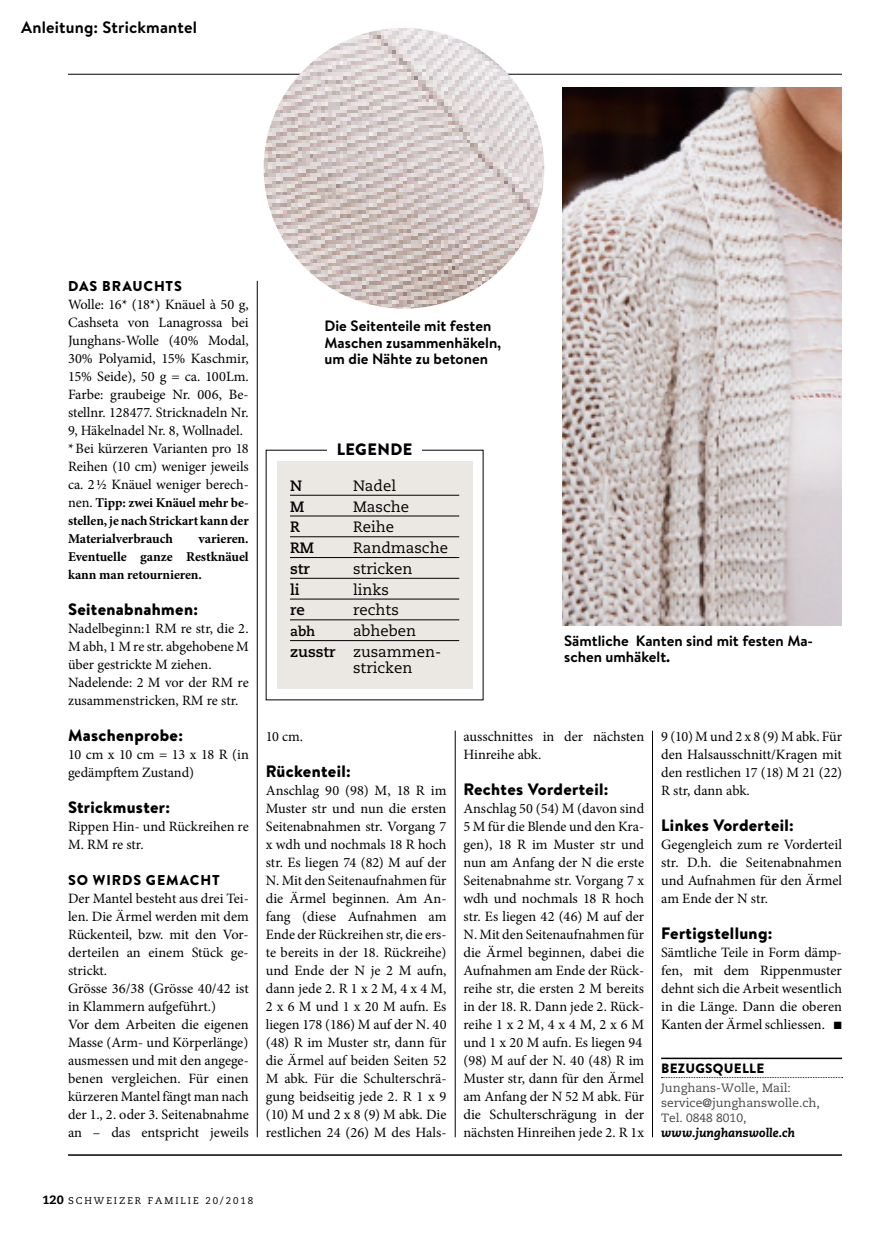
<style>
.page{position:relative;width:893px;height:1234px;background:#fff}
.page>*{position:absolute;margin:0;border:0;box-sizing:border-box;transform-origin:0 0}
._230_Zwischentitel_B{font:900 16.5px "Brandon Text";letter-spacing:.02em;color:#000}
._150_Autorenzeile_x0{font:700 16.5px "Brandon Text";letter-spacing:.01em;color:#000}
.BOX_Brd_Titel_1spalt{font:900 16.5px "Brandon Text";letter-spacing:.025em;color:#000}
._300_Legende_10pt_x1{font:700 15px/16.5px "Brandon Text";color:#000}
.BOX_DIN_Text_1sp_x22{font:15px/16.5px "Caecilia";color:#000}
.BOX_DIN_Text_1sp_x22-2{font:700 15px "Caecilia";color:#000}
._250_GS4sp_oEinz_x08{font:14.25px/18px "Minion Pro";color:#000;text-align:justify}
._230_Zwischentitel_B-2{font:900 14.25px "Brandon Text";letter-spacing:.06em;color:#000}
._250_GS4sp_oEinz_x08-2{font:900 14.25px "Brandon Text";letter-spacing:.065em;color:#000}
._250_GS4sp_oEinz_x08-3{font:700 13.5px/18px "Minion Pro";letter-spacing:-.005em;color:#000;text-align:justify}
.HINWEIS_Brd_Titel_x1{font:900 13.5px "Brandon Grotesque";letter-spacing:.02em;color:#000}
.BOX_DIN_Text_1sp_x22-3{font:700 13.5px "Caecilia";color:#000}
.HINWEIS_Caeci_Text_x{font:12px/15px "Caecilia";color:#444743}
.PAGINA_8pt_Zahl_x08{font:800 12px "Caecilia";color:#000}
._900_Schlusspunkt{font:10.5px "Zapf Dingbats Std";color:#000}
.PAGINA_6_5pt_Text_x0{font:9.75px "Caecilia";letter-spacing:.2em;color:#000}
.s1{font-weight:400;font-size:14.25px}
.s2{font-weight:700}
.s3{font-weight:800;font-style:italic;color:#000}
</style>
<div class="page">
<hr style="left:68px;top:74px;width:774px;height:1px;background:#000">
<hr style="left:892px;top:0;width:1px;height:1233px;background:#cad4ef">
<img style="left:562px;top:87px;width:280px;height:538px">
<img style="left:264px;top:28px;width:280px;height:280px;border-radius:140px">
<hr style="left:661px;top:1057px;width:181px;height:1px;background:#000">
<hr style="left:68px;top:1154px;width:774px;height:1px;background:#000">
<hr style="left:257px;top:281px;width:1px;height:855px;background:#000">
<hr style="left:455px;top:730px;width:1px;height:406px;background:#000">
<hr style="left:652px;top:730px;width:1px;height:406px;background:#000">
<div style="left:277px;top:461px;width:195px;height:227px;background:#ebe7e3"></div>
<hr style="left:290px;top:495px;width:169px;height:1px;background:#000">
<hr style="left:290px;top:515px;width:169px;height:1px;background:#000">
<hr style="left:290px;top:536px;width:169px;height:1px;background:#000">
<hr style="left:290px;top:557px;width:169px;height:1px;background:#000">
<hr style="left:290px;top:578px;width:169px;height:1px;background:#000">
<hr style="left:290px;top:598px;width:169px;height:1px;background:#000">
<hr style="left:290px;top:619px;width:169px;height:1px;background:#000">
<hr style="left:290px;top:640px;width:169px;height:1px;background:#000">
<p class="_150_Autorenzeile_x0" style="left:21px;top:16px;width:177px">Anleitung: Strickmantel</p>
<p class="_250_GS4sp_oEinz_x08-2" style="left:68px;top:275px;width:115px">DAS BRAUCHTS</p>
<p class="_250_GS4sp_oEinz_x08" style="left:68px;top:295px;width:182px">Wolle: 16* (18*) Knäuel à 50 g, Cashseta von Lanagrossa bei Junghans-Wolle (40% Modal, 30% Polyamid, 15% Kaschmir, 15% Seide), 50 g = ca. 100Lm.<br>Farbe: graubeige Nr. 006, Be&shy;stellnr. 128477. Stricknadeln Nr.<br>9, Häkelnadel Nr. 8, Wollnadel.</p>
<p class="_250_GS4sp_oEinz_x08" style="left:68px;top:439px;width:182px">*Bei kürzeren Varianten pro 18<br>Reihen (10 cm) weniger jeweils ca. 2½ Knäuel weniger berech-</p>
<p class="_250_GS4sp_oEinz_x08-3" style="left:68px;top:493px;width:182px"><span class="s1">nen.</span> Tipp: zwei Knäuel mehr be&shy;stellen, je nach Strickart kann der Materialverbrauch</p>
<p class="_250_GS4sp_oEinz_x08-3" style="left:68px;top:529px;width:182px;text-indent:131px">varieren.<br>Eventuelle ganze Restknäuel kann man retournieren.</p>
<p class="_230_Zwischentitel_B" style="left:68px;top:597px;width:131px">Seitenabnahmen:</p>
<p class="_250_GS4sp_oEinz_x08" style="left:68px;top:619px;width:182px">Nadelbeginn:1 RM re str, die 2.<br>M abh, 1 M re str. abgehobene M über gestrickte M ziehen.</p>
<p class="_250_GS4sp_oEinz_x08" style="left:68px;top:673px;width:182px">Nadelende: 2 M vor der RM re zusammenstricken, RM re str.</p>
<p class="_230_Zwischentitel_B" style="left:68px;top:723px;width:117px">Maschenprobe:</p>
<p class="_250_GS4sp_oEinz_x08" style="left:68px;top:745px;width:182px">10 cm x 10 cm = 13 x 18 R (in gedämpftem Zustand)</p>
<p class="_230_Zwischentitel_B" style="left:68px;top:795px;width:104px">Strickmuster:</p>
<p class="_250_GS4sp_oEinz_x08" style="left:68px;top:817px;width:182px">Rippen Hin- und Rückreihen re<br>M. RM re str.</p>
<p class="_230_Zwischentitel_B-2" style="left:68px;top:869px;width:153px">SO WIRDS GEMACHT</p>
<p class="_250_GS4sp_oEinz_x08" style="left:68px;top:889px;width:182px">Der Mantel besteht aus drei Tei&shy;len. Die Ärmel werden mit dem</p>
<p class="_250_GS4sp_oEinz_x08" style="left:68px;top:925px;width:182px">Rückenteil, bzw. mit den Vor&shy;derteilen an einem Stück ge&shy;strickt.</p>
<p class="_250_GS4sp_oEinz_x08" style="left:68px;top:979px;width:182px">Grösse 36/38 (Grösse 40/42 ist in Klammern aufgeführt.)</p>
<p class="_250_GS4sp_oEinz_x08" style="left:68px;top:1015px;width:182px">Vor dem Arbeiten die eigenen<br>Masse (Arm- und Körperlänge)</p>
<p class="_250_GS4sp_oEinz_x08" style="left:68px;top:1051px;width:182px">ausmessen und mit den angege&shy;benen vergleichen. Für einen kürzeren Mantel fängt man nach der 1., 2. oder 3. Seitenabnahme an – das entspricht jeweils</p>
<p class="_300_Legende_10pt_x1" style="left:325px;top:317px;width:178px">Die Seitenteile mit festen<br>Maschen zusammenhäkeln, um die Nähte zu betonen</p>
<p class="BOX_Brd_Titel_1spalt" style="left:337px;top:438px;width:77px">LEGENDE</p>
<p class="BOX_DIN_Text_1sp_x22-2" style="left:290px;top:476px;width:13px">N</p>
<p class="BOX_DIN_Text_1sp_x22" style="left:353px;top:477px;width:45px">Nadel</p>
<p class="BOX_DIN_Text_1sp_x22-2" style="left:290px;top:497px;width:16px">M</p>
<p class="BOX_DIN_Text_1sp_x22" style="left:353px;top:498px;width:58px">Masche</p>
<p class="BOX_DIN_Text_1sp_x22-2" style="left:290px;top:518px;width:11px">R</p>
<p class="BOX_DIN_Text_1sp_x22" style="left:353px;top:519px;width:43px">Reihe</p>
<p class="BOX_DIN_Text_1sp_x22-2" style="left:290px;top:539px;width:25px">RM</p>
<p class="BOX_DIN_Text_1sp_x22" style="left:353px;top:539px;width:97px">Randmasche</p>
<p class="BOX_DIN_Text_1sp_x22-2" style="left:290px;top:559px;width:21px">str</p>
<p class="BOX_DIN_Text_1sp_x22" style="left:353px;top:560px;width:61px">stricken</p>
<p class="BOX_DIN_Text_1sp_x22-2" style="left:290px;top:580px;width:11px">li</p>
<p class="BOX_DIN_Text_1sp_x22" style="left:353px;top:581px;width:37px">links</p>
<p class="BOX_DIN_Text_1sp_x22-2" style="left:290px;top:601px;width:16px">re</p>
<p class="BOX_DIN_Text_1sp_x22" style="left:353px;top:602px;width:47px">rechts</p>
<p class="BOX_DIN_Text_1sp_x22-3" style="left:290px;top:623px;width:27px">abh</p>
<p class="BOX_DIN_Text_1sp_x22" style="left:353px;top:622px;width:65px">abheben</p>
<p class="BOX_DIN_Text_1sp_x22" style="left:353px;top:643px;width:90px;text-indent:-63px"><span class="s2">zusstr</span> zusammen&shy;stricken</p>
<p class="_300_Legende_10pt_x1" style="left:564px;top:631px;width:251px">Sämtliche Kanten sind mit festen Ma&shy;schen umhäkelt.</p>
<p class="_250_GS4sp_oEinz_x08" style="left:266px;top:727px;width:39px">10 cm.</p>
<p class="_230_Zwischentitel_B" style="left:266px;top:759px;width:86px">Rückenteil:</p>
<p class="_250_GS4sp_oEinz_x08" style="left:266px;top:781px;width:182px">Anschlag 90 (98) M, 18 R im Muster str und nun die ersten Seitenabnahmen str. Vorgang 7 x wdh und nochmals 18 R hoch str. Es liegen 74 (82) M auf der N. Mit den Seitenaufnahmen für die Ärmel beginnen. Am An&shy;fang (diese Aufnahmen am Ende der Rückreihen str, die ers&shy;te bereits in der 18. Rückreihe) und Ende der N je 2 M aufn, dann jede 2. R 1 x 2 M, 4 x 4 M, 2 x 6 M und 1 x 20 M aufn. Es liegen 178 (186) M auf der N. 40 (48) R im Muster str, dann für die Ärmel auf beiden Seiten 52<br>M abk. Für die Schulterschrä&shy;gung beidseitig jede 2. R 1 x 9 (10) M und 2 x 8 (9) M abk. Die restlichen 24 (26) M des Hals-</p>
<p class="_250_GS4sp_oEinz_x08" style="left:463px;top:727px;width:182px">ausschnittes in der nächsten<br>Hinreihe abk.</p>
<p class="_230_Zwischentitel_B" style="left:463px;top:777px;width:146px">Rechtes Vorderteil:</p>
<p class="_250_GS4sp_oEinz_x08" style="left:463px;top:799px;width:182px">Anschlag 50 (54) M (davon sind 5 M für die Blende und den Kra&shy;gen), 18 R im Muster str und nun am Anfang der N die erste Seitenabnahme str. Vorgang 7 x wdh und nochmals 18 R hoch str. Es liegen 42 (46) M auf der N. Mit den Seitenaufnahmen für die Ärmel beginnen, dabei die Aufnahmen am Ende der Rück&shy;reihe str, die ersten 2 M bereits in der 18. R. Dann jede 2. Rück&shy;reihe 1 x 2 M, 4 x 4 M, 2 x 6 M und 1 x 20 M aufn. Es liegen 94</p>
<p class="_250_GS4sp_oEinz_x08" style="left:463px;top:1051px;width:182px">(98) M auf der N. 40 (48) R im Muster str, dann für den Ärmel am Anfang der N 52 M abk. Für die Schulterschrägung in der nächsten Hinreihen jede 2. R 1x</p>
<p class="_250_GS4sp_oEinz_x08" style="left:661px;top:727px;width:182px">9 (10) M und 2 x 8 (9) M abk. Für den Halsausschnitt/Kragen mit den restlichen 17 (18) M 21 (22)<br>R str, dann abk.</p>
<p class="_230_Zwischentitel_B" style="left:661px;top:813px;width:134px">Linkes Vorderteil:</p>
<p class="_250_GS4sp_oEinz_x08" style="left:661px;top:835px;width:182px">Gegengleich zum re Vorderteil str. D.h. die Seitenabnahmen und Aufnahmen für den Ärmel am Ende der N str.</p>
<p class="_230_Zwischentitel_B" style="left:661px;top:921px;width:113px">Fertigstellung:</p>
<p class="_250_GS4sp_oEinz_x08" style="left:661px;top:943px;width:182px">Sämtliche Teile in Form dämp&shy;fen, mit dem Rippenmuster dehnt sich die Arbeit wesentlich in die Länge. Dann die oberen Kanten der Ärmel schliessen.</p>
<p class="_900_Schlusspunkt" style="left:834px;top:1020px;width:9px">■</p>
<p class="HINWEIS_Brd_Titel_x1" style="left:661px;top:1058px;width:105px">BEZUGSQUELLE</p>
<p class="HINWEIS_Caeci_Text_x" style="left:661px;top:1080px;width:160px">Junghans-Wolle, Mail: service@junghanswolle.ch,<br>Tel. 0848 8010, <span class="s3">www.junghanswolle.ch</span></p>
<p class="PAGINA_8pt_Zahl_x08" style="left:43px;top:1192px;width:23px">120</p>
<p class="PAGINA_6_5pt_Text_x0" style="left:68px;top:1194px;width:187px">SCHWEIZER FAMILIE 20/2018</p>
</div>
